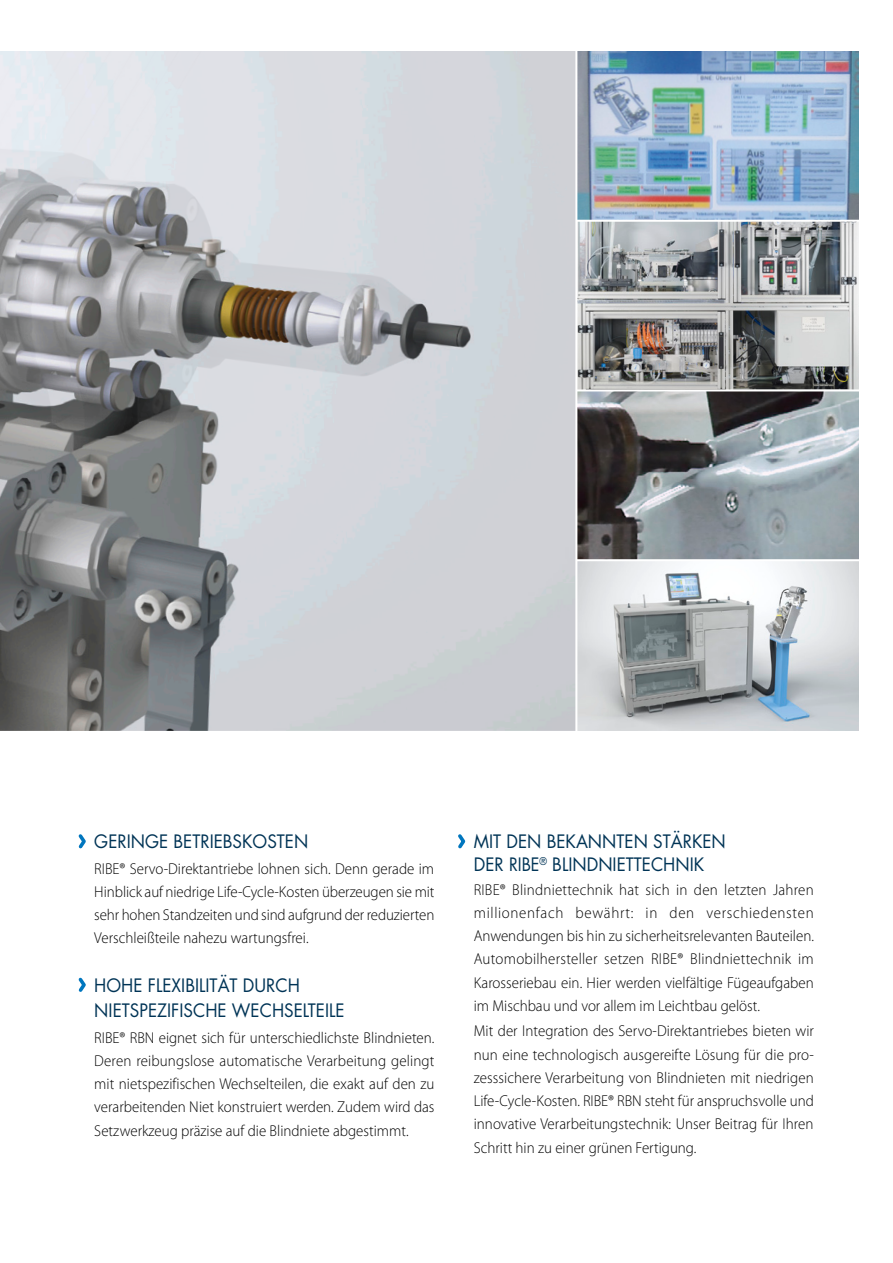
<style>
.page{position:relative;width:893px;height:1263px;background:#fff}
.page>*{position:absolute;margin:0;border:0;box-sizing:border-box;transform-origin:0 0}
._0408lauftext{font:18px "Futura";color:#003456;scale:.95 1}
._0408headline{font:18px/23.2px "Futura";color:#003456;scale:.95 1}
._0408lauftext-2{font:300 15.75px/23.2px "Myriad Pro";color:#000;text-align:justify;scale:.95 1}
</style>
<div class="page">
<svg style="left:0;top:51px;width:575px;height:679px;background:#b9bbbf"></svg>
<svg style="left:78px;top:834px;width:8px;height:15px"></svg>
<svg style="left:78px;top:977px;width:8px;height:15px"></svg>
<svg style="left:458px;top:834px;width:8px;height:15px"></svg>
<img style="left:577px;top:51px;width:282px;height:508px">
<svg style="left:577px;top:561px;width:282px;height:169px;background:#bdc3c7"></svg>
<hr style="left:576px;top:220px;width:285px;height:2px;background:#fff">
<hr style="left:576px;top:389px;width:285px;height:2px;background:#fff">
<p class="_0408lauftext" style="left:94px;top:830px;width:227px">GERINGE BETRIEBSKOSTEN</p>
<p class="_0408lauftext-2" style="left:94px;top:856px;width:360px">RIBE® Servo-Direktantriebe lohnen sich. Denn gerade im Hinblick auf niedrige Life-Cycle-Kosten überzeugen sie mit sehr hohen Standzeiten und sind aufgrund der reduzierten Verschleißteile nahezu wartungsfrei.</p>
<p class="_0408lauftext" style="left:94px;top:974px;width:218px">HOHE FLEXIBILITÄT DURCH</p>
<p class="_0408lauftext" style="left:94px;top:999px;width:265px">NIETSPEZIFISCHE WECHSELTEILE</p>
<p class="_0408lauftext-2" style="left:94px;top:1026px;width:360px">RIBE® RBN eignet sich für unterschiedlichste Blindnieten.<br>Deren reibungslose automatische Verarbeitung gelingt mit nietspezifischen Wechselteilen, die exakt auf den zu verarbeitenden Niet konstruiert werden. Zudem wird das Setzwerkzeug präzise auf die Blindniete abgestimmt.</p>
<p class="_0408headline" style="left:474px;top:830px;width:267px">MIT DEN BEKANNTEN STÄRKEN<br>DER RIBE<sup>®</sup> BLINDNIETTECHNIK</p>
<p class="_0408lauftext-2" style="left:474px;top:878px;width:360px">RIBE® Blindniettechnik hat sich in den letzten Jahren millionenfach bewährt: in den verschiedensten Anwendungen bis hin zu sicherheitsrelevanten Bauteilen.<br>Automobilhersteller setzen RIBE® Blindniettechnik im Karosseriebau ein. Hier werden vielfältige Fügeaufgaben im Mischbau und vor allem im Leichtbau gelöst.</p>
<p class="_0408lauftext-2" style="left:474px;top:1019px;width:360px">Mit der Integration des Servo-Direktantriebes bieten wir nun eine technologisch ausgereifte Lösung für die pro&shy;zesssichere Verarbeitung von Blindnieten mit niedrigen Life-Cycle-Kosten. RIBE® RBN steht für anspruchsvolle und innovative Verarbeitungstechnik: Unser Beitrag für Ihren Schritt hin zu einer grünen Fertigung.</p>
</div>
